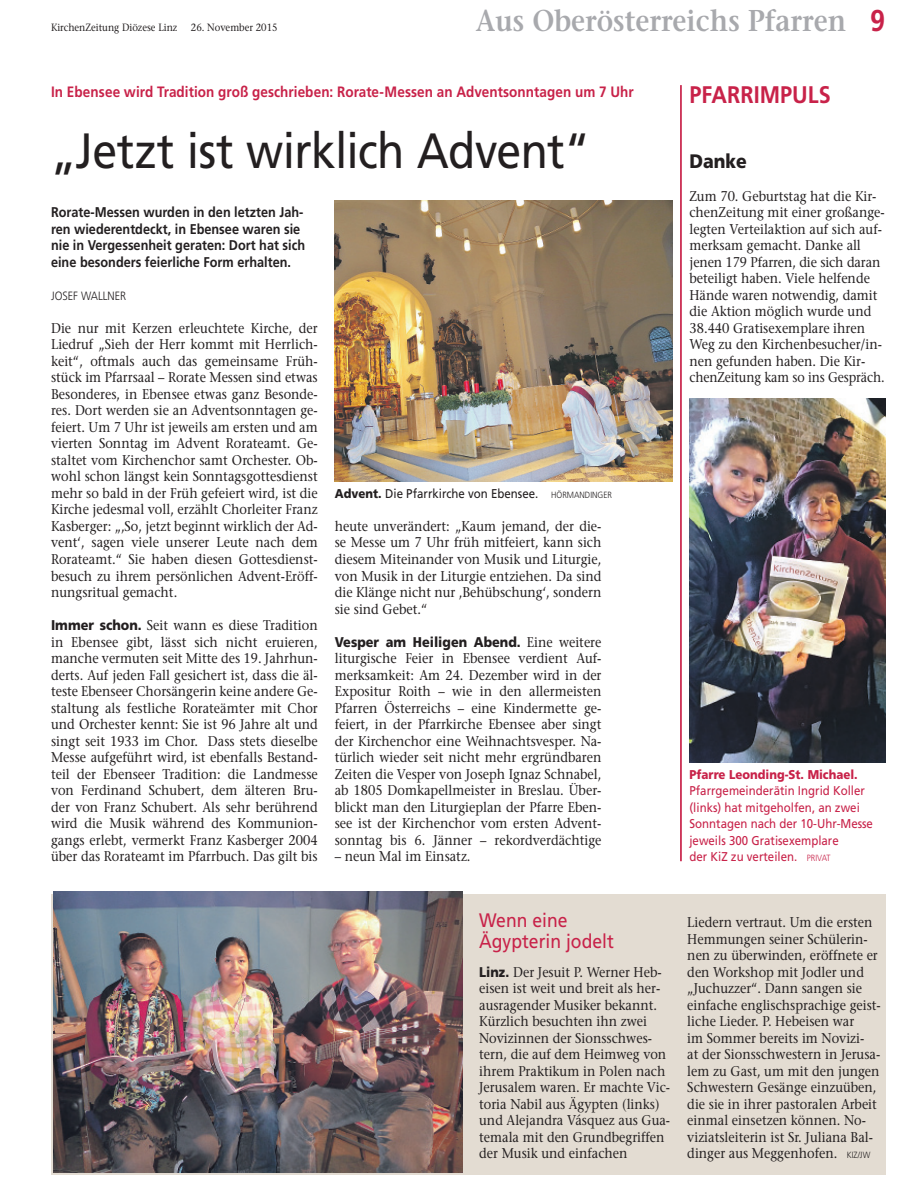
<style>
.page{position:relative;width:898px;height:1183px;background:#fff}
.page>*{position:absolute;margin:0;border:0;box-sizing:border-box;transform-origin:0 0}
._33_Titel_Frutiger{font:49.5px "Frutiger LT Std";letter-spacing:-.015em;color:#231f20;scale:.9 1}
.Fliesstext_Stone_Ran{font:600 30px "Stone Serif Std";color:#a8a9ad;scale:.9 1}
.Kolumnentitel{font:700 24px "Frutiger LT Std";color:#c82249;scale:.9 1}
._13_Titel_Frutiger_R{font:19.5px/21px "Frutiger LT Std";color:#c82249;scale:.9 1}
._13_Titel_Frutiger_B{font:900 19.5px "Frutiger LT Std";color:#231f20;scale:.9 1}
.Dachzeile{font:700 15px "Frutiger LT Std";letter-spacing:.005em;color:#c82249;scale:.9 1}
.Fliesstext_Stone{font:500 14.1px/16.5px "Stone Serif Std";color:#231f20;text-align:justify;scale:.9 1}
.Fliesstext_Stone_Ran-2{font:500 14.1px/16.5px "Stone Serif Std";color:#231f20;scale:.9 1}
.Vorspann{font:700 14.1px/16.5px "Frutiger LT Std";color:#231f20;scale:.9 1}
.BU_rot{font:12.75px/16.5px "Frutiger LT Std";color:#c82249;scale:.9 1}
.BU{font:12.75px "Frutiger LT Std";color:#231f20;scale:.9 1}
.Autor{font:300 12px "Frutiger LT Std";color:#231f20;scale:.9 1}
.Fliesstext_Stone_Ran-3{font:500 10.5px "Stone Serif Std";color:#231f20;scale:.9 1}
.s1{font-family:"Frutiger LT Std";font-weight:700;color:#c82249}
.s2{font-family:"Frutiger LT Std";font-weight:900}
.s3{font-weight:900}
.s4{font-weight:300;font-size:9px}
.s5{font-family:"Frutiger LT Std";font-weight:300;font-size:9px}
</style>
<div class="page">
<img style="left:334px;top:201px;width:338px;height:280px">
<div style="left:51px;top:894px;width:833px;height:280px;background:#e3dcd2"></div>
<hr style="left:679px;top:85px;width:2px;height:776px;background:#c82249">
<img style="left:689px;top:399px;width:195px;height:363px">
<img style="left:54px;top:891px;width:408px;height:280px">
<p class="Fliesstext_Stone_Ran-3" style="left:51px;top:21px;width:142px">KirchenZeitung Diözese Linz</p>
<p class="Fliesstext_Stone_Ran-3" style="left:191px;top:21px;width:98px">26. November 2015</p>
<p class="Fliesstext_Stone_Ran" style="left:476px;top:3px;width:456px">Aus Oberösterreichs Pfarren <span class="s1">9</span></p>
<p class="Dachzeile" style="left:51px;top:83px;width:648px">In Ebensee wird Tradition groß geschrieben: Rorate-Messen an Adventsonntagen um 7 Uhr</p>
<p class="_33_Titel_Frutiger" style="left:51px;top:121px;width:599px">„Jetzt ist wirklich Advent“</p>
<p class="Vorspann" style="left:51px;top:204px;width:284px">Rorate-Messen wurden in den letzten Jah&shy;ren wiederentdeckt, in Ebensee waren sie nie in Vergessenheit geraten: Dort hat sich eine besonders feierliche Form erhalten.</p>
<p class="Autor" style="left:51px;top:289px;width:85px">JOSEF WALLNER</p>
<p class="Fliesstext_Stone" style="left:51px;top:319px;width:298px">Die nur mit Kerzen erleuchtete Kirche, der Liedruf „Sieh der Herr kommt mit Herrlich&shy;keit“, oftmals auch das gemeinsame Früh&shy;stück im Pfarrsaal – Rorate Messen sind etwas Besonderes, in Ebensee etwas ganz Besonde&shy;res. Dort werden sie an Adventsonntagen ge&shy;feiert. Um 7 Uhr ist jeweils am ersten und am vierten Sonntag im Advent Rorateamt. Ge&shy;staltet vom Kirchenchor samt Orchester. Ob&shy;wohl schon längst kein Sonntagsgottesdienst mehr so bald in der Früh gefeiert wird, ist die Kirche jedesmal voll, erzählt Chorleiter Franz Kasberger: „‚So, jetzt beginnt wirklich der Ad&shy;vent‘, sagen viele unserer Leute nach dem Rorateamt.“ Sie haben diesen Gottesdienst&shy;besuch zu ihrem persönlichen Advent-Eröff&shy;nungsritual gemacht.</p>
<p class="Fliesstext_Stone" style="left:51px;top:616px;width:298px"><span class="s2">Immer schon.</span> Seit wann es diese Tradition in Ebensee gibt, lässt sich nicht eruieren, manche vermuten seit Mitte des 19. Jahrhun&shy;derts. Auf jeden Fall gesichert ist, dass die äl&shy;teste Ebenseer Chorsängerin keine andere Ge&shy;staltung als festliche Rorateämter mit Chor und Orchester kennt: Sie ist 96 Jahre alt und singt seit 1933 im Chor. Dass stets dieselbe Messe aufgeführt wird, ist ebenfalls Bestand&shy;teil der Ebenseer Tradition: die Landmesse von Ferdinand Schubert, dem älteren Bru&shy;der von Franz Schubert. Als sehr berührend wird die Musik während des Kommunion&shy;gangs erlebt, vermerkt Franz Kasberger 2004 über das Rorateamt im Pfarrbuch. Das gilt bis</p>
<p class="BU" style="left:334px;top:486px;width:309px"><span class="s3">Advent.</span> Die Pfarrkirche von Ebensee. <span class="s4">HÖRMANDINGER</span></p>
<p class="Fliesstext_Stone" style="left:334px;top:517px;width:298px">heute unverändert: „Kaum jemand, der die&shy;se Messe um 7 Uhr früh mitfeiert, kann sich diesem Miteinander von Musik und Liturgie, von Musik in der Liturgie entziehen. Da sind die Klänge nicht nur ‚Behübschung‘, sondern sie sind Gebet.“</p>
<p class="Fliesstext_Stone" style="left:334px;top:633px;width:298px"><span class="s2">Vesper am Heiligen Abend.</span> Eine weitere liturgische Feier in Ebensee verdient Auf&shy;merksamkeit: Am 24. Dezember wird in der Expositur Roith – wie in den allermeisten Pfarren Österreichs – eine Kindermette ge&shy;feiert, in der Pfarrkirche Ebensee aber singt der Kirchenchor eine Weihnachtsvesper. Na&shy;türlich wieder seit nicht mehr ergründbaren Zeiten die Vesper von Joseph Ignaz Schnabel, ab 1805 Domkapellmeister in Breslau. Über&shy;blickt man den Liturgieplan der Pfarre Eben&shy;see ist der Kirchenchor vom ersten Advent&shy;sonntag bis 6. Jänner – rekordverdächtige</p>
<p class="Fliesstext_Stone" style="left:334px;top:847px;width:152px">– neun Mal im Einsatz.</p>
<p class="Kolumnentitel" style="left:689px;top:81px;width:158px">PFARRIMPULS</p>
<p class="_13_Titel_Frutiger_B" style="left:689px;top:149px;width:65px">Danke</p>
<p class="Fliesstext_Stone_Ran-2" style="left:689px;top:187px;width:218px">Zum 70. Geburtstag hat die Kir&shy;chenZeitung mit einer großange&shy;legten Verteilaktion auf sich auf&shy;merksam gemacht. Danke all jenen 179 Pfarren, die sich daran beteiligt haben. Viele helfende<br>Hände waren notwendig, damit die Aktion möglich wurde und<br>38.440 Gratisexemplare ihren<br>Weg zu den Kirchenbesucher/in&shy;nen gefunden haben. Die Kir&shy;chenZeitung kam so ins Gespräch.</p>
<p class="BU_rot" style="left:689px;top:765px;width:205px"><span class="s3">Pfarre Leonding-St. Michael.<br></span>Pfarrgemeinderätin Ingrid Koller (links) hat mitgeholfen, an zwei<br>Sonntagen nach der 10-Uhr-Messe jeweils 300 Gratisexemplare<br>der KiZ zu verteilen. <span class="s4">PRIVAT</span></p>
<p class="_13_Titel_Frutiger_R" style="left:479px;top:909px;width:151px">Wenn eine<br>Ägypterin jodelt</p>
<p class="Fliesstext_Stone" style="left:479px;top:963px;width:214px;text-align:left"><span class="s2">Linz.</span> Der Jesuit P. Werner Heb&shy;eisen ist weit und breit als her&shy;ausragender Musiker bekannt.<br>Kürzlich besuchten ihn zwei<br>Novizinnen der Sionsschwes&shy;tern, die auf dem Heimweg von ihrem Praktikum in Polen nach<br>Jerusalem waren. Er machte Vic&shy;toria Nabil aus Ägypten (links) und Alejandra Vásquez aus Gua&shy;temala mit den Grundbegriffen der Musik und einfachen</p>
<p class="Fliesstext_Stone" style="left:687px;top:913px;width:216px;text-align:left">Liedern vertraut. Um die ersten<br>Hemmungen seiner Schülerin&shy;nen zu überwinden, eröffnete er den Workshop mit Jodler und „Juchuzzer“. Dann sangen sie einfache englischsprachige geist&shy;liche Lieder. P. Hebeisen war<br>im Sommer bereits im Novizi-<br>at der Sionsschwestern in Jerusa&shy;lem zu Gast, um mit den jungen<br>Schwestern Gesänge einzuüben, die sie in ihrer pastoralen Arbeit einmal einsetzen können. No&shy;viziatsleiterin ist Sr. Juliana Bal&shy;dinger aus Meggenhofen. <span class="s5">KIZ/JW</span></p>
</div>
